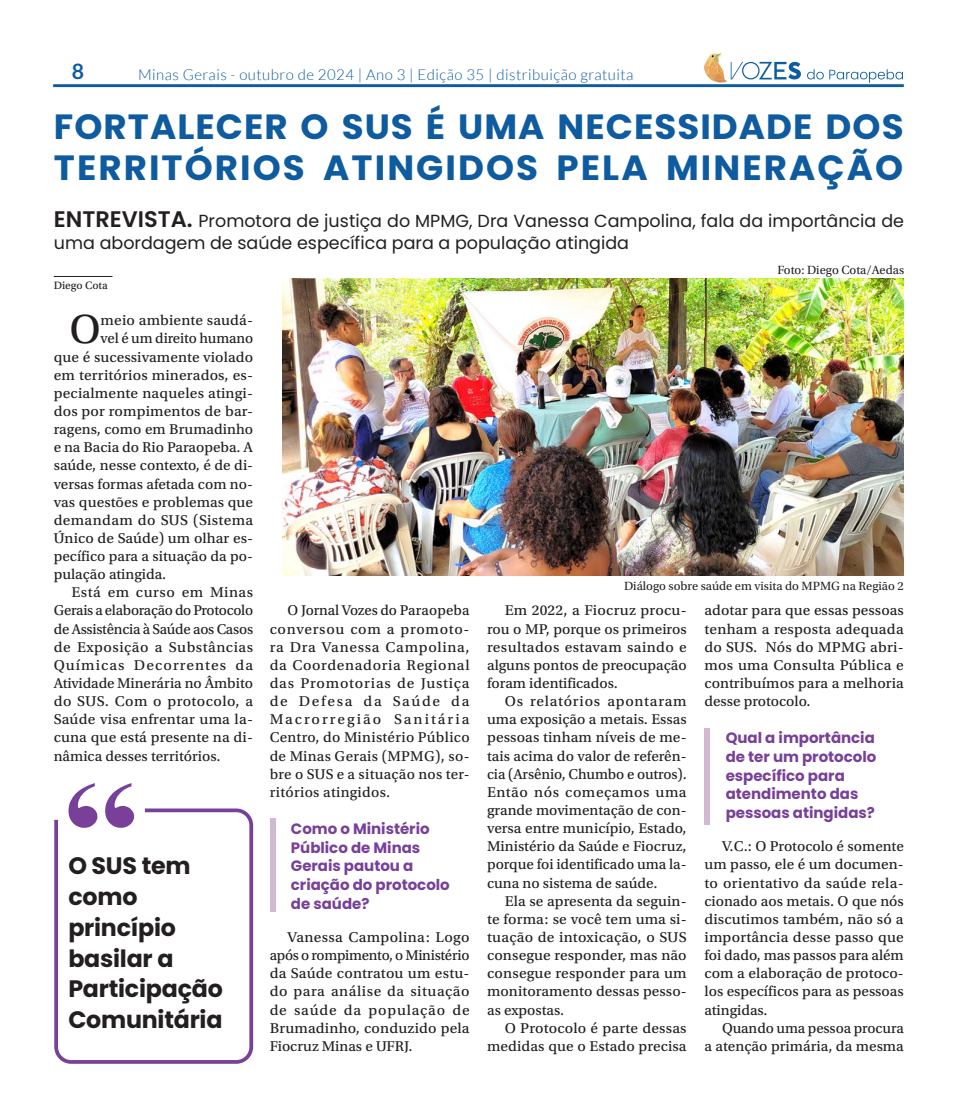
<style>
.page{position:relative;width:957px;height:1117px;background:#fff}
.page>*{position:absolute;margin:0;border:0;box-sizing:border-box;transform-origin:0 0}
.corpo_do_texto_-_Livre{font:42.88px "Utopia Std Capt";color:#231f20}
.título_35{font:700 35px/41.2px "Poppins";letter-spacing:.055em;color:#0f5ba0}
.olho_1{font:700 23.75px/30.9px "Poppins";letter-spacing:-.01em;color:#231f20}
.t1{font:700 21.25px "Lato";color:#0f5ba0}
.Linha_fina_Longo{font:17.5px/21.9px "Poppins";color:#231f20}
.corpo_do_texto_-_Livre-2{font:15px/18.1px "Utopia Std Capt";color:#231f20;text-align:justify}
.Estilo_de_parágrafo_5{font:15px/18.1px "Utopia Std Capt";letter-spacing:.01em;color:#231f20;text-align:justify}
.corpo_do_texto_-_Livre-3{font:700 15px/18.8px "Poppins";color:#784099}
.t2{font:300 15px "Lato";letter-spacing:.03em;color:#0f5ba0}
.corpo_do_texto_-_Livre-4{font:15px "Utopia Std Capt";letter-spacing:.025em;color:#231f20}
.Vozesdagente_título{font:12.5px "Utopia Std";color:#231f20}
.corpo_do_texto_-_Livre-5{font:11.25px "Utopia Std Capt";color:#231f20}
.s1{font-weight:600;font-size:22.5px}
</style>
<div class="page">
<hr style="left:53px;top:84px;width:851px;height:3px;background:#0f5ba0">
<svg style="left:807px;top:69px;width:96px;height:14px"></svg>
<svg style="left:704px;top:54px;width:97px;height:29px"></svg>
<hr style="left:54px;top:276px;width:58px;height:1px;background:#231f20">
<svg style="left:105px;top:783px;width:27px;height:23px"></svg>
<svg style="left:69px;top:783px;width:26px;height:23px"></svg>
<svg style="left:54px;top:806px;width:200px;height:258px"></svg>
<img style="left:283px;top:278px;width:621px;height:297px">
<div style="left:704px;top:728px;width:5px;height:96px;background:#d1b9d2"></div>
<div style="left:270px;top:818px;width:5px;height:93px;background:#d1b9d2"></div>
<h3 class="t1" style="left:72px;top:59px;width:14px">8</h3>
<p class="t2" style="left:138px;top:66px;width:497px">Minas Gerais - outubro de 2024 | Ano 3 | Edição 35 | distribuição gratuita</p>
<p class="título_35" style="left:54px;top:106px;width:851px">FORTALECER O SUS É UMA NECESSIDADE DOS<br>TERRITÓRIOS ATINGIDOS PELA MINERAÇÃO</p>
<p class="Linha_fina_Longo" style="left:54px;top:210px;width:851px"><span class="s1">ENTREVISTA.</span> Promotora de justiça do MPMG, Dra Vanessa Campolina, fala da importância de uma abordagem de saúde específica para a população atingida</p>
<p class="corpo_do_texto_-_Livre-5" style="left:54px;top:279px;width:56px">Diego Cota</p>
<p class="corpo_do_texto_-_Livre" style="left:69px;top:306px;width:33px">O</p>
<p class="corpo_do_texto_-_Livre-2" style="left:101px;top:311px;width:154px">meio ambiente saudá-</p>
<p class="Vozesdagente_título" style="left:777px;top:263px;width:128px">Foto: Diego Cota/Aedas</p>
<p class="corpo_do_texto_-_Livre-2" style="left:101px;top:330px;width:154px">vel é um direito humano</p>
<p class="corpo_do_texto_-_Livre-2" style="left:54px;top:348px;width:201px">que é sucessivamente violado</p>
<p class="corpo_do_texto_-_Livre-2" style="left:54px;top:366px;width:201px">em territórios minerados, es-</p>
<p class="corpo_do_texto_-_Livre-2" style="left:54px;top:384px;width:201px">pecialmente naqueles atingi-</p>
<p class="corpo_do_texto_-_Livre-2" style="left:54px;top:402px;width:201px">dos por rompimentos de bar-</p>
<p class="corpo_do_texto_-_Livre-2" style="left:54px;top:420px;width:201px">ragens, como em Brumadinho</p>
<p class="corpo_do_texto_-_Livre-2" style="left:54px;top:438px;width:201px">e na Bacia do Rio Paraopeba. A</p>
<p class="corpo_do_texto_-_Livre-2" style="left:54px;top:456px;width:201px">saúde, nesse contexto, é de di-</p>
<p class="corpo_do_texto_-_Livre-2" style="left:54px;top:475px;width:201px">versas formas afetada com no-</p>
<p class="corpo_do_texto_-_Livre-2" style="left:54px;top:493px;width:201px">vas questões e problemas que</p>
<p class="corpo_do_texto_-_Livre-4" style="left:54px;top:511px;width:201px">demandam do SUS (Sistema</p>
<p class="corpo_do_texto_-_Livre-2" style="left:54px;top:529px;width:201px">Único de Saúde) um olhar es-</p>
<p class="corpo_do_texto_-_Livre-2" style="left:54px;top:547px;width:201px">pecífico para a situação da po-</p>
<p class="corpo_do_texto_-_Livre-2" style="left:54px;top:565px;width:114px">pulação atingida.</p>
<p class="Estilo_de_parágrafo_5" style="left:54px;top:583px;width:201px;text-indent:18px">Está em curso em Minas Gerais a elaboração do Protocolo de Assistência à Saúde aos Casos de Exposição a Substâncias Químicas Decorrentes da Atividade Minerária no Âmbito do SUS. Com o protocolo, a Saúde visa enfrentar uma la&shy;cuna que está presente na di&shy;nâmica desses territórios.</p>
<p class="Vozesdagente_título" style="left:624px;top:579px;width:281px">Diálogo sobre saúde em visita do MPMG na Região 2</p>
<p class="corpo_do_texto_-_Livre-2" style="left:487px;top:601px;width:201px;text-indent:18px">Em 2022, a Fiocruz procu&shy;rou o MP, porque os primeiros resultados estavam saindo e alguns pontos de preocupação foram identificados.</p>
<p class="corpo_do_texto_-_Livre-2" style="left:487px;top:692px;width:201px;text-indent:18px">Os relatórios apontaram uma exposição a metais. Essas pessoas tinham níveis de me&shy;tais acima do valor de referên&shy;cia (Arsênio, Chumbo e outros).<br>Então nós começamos uma grande movimentação de con&shy;versa entre município, Estado, Ministério da Saúde e Fiocruz, porque foi identificado uma la&shy;cuna no sistema de saúde.</p>
<p class="corpo_do_texto_-_Livre-2" style="left:487px;top:891px;width:201px;text-indent:18px">Ela se apresenta da seguin&shy;te forma: se você tem uma si&shy;tuação de intoxicação, o SUS consegue responder, mas não consegue responder para um monitoramento dessas pesso&shy;as expostas.</p>
<p class="corpo_do_texto_-_Livre-2" style="left:487px;top:1018px;width:201px;text-align:right">O Protocolo é parte dessas medidas que o Estado precisa</p>
<p class="Estilo_de_parágrafo_5" style="left:270px;top:601px;width:201px;text-indent:18px">O Jornal Vozes do Paraopeba conversou com a promoto&shy;ra Dra Vanessa Campolina, da Coordenadoria Regional das Promotorias de Justiça de Defesa da Saúde da Macrorregião Sanitária Centro, do Ministério Público de Minas Gerais (MPMG), so&shy;bre o SUS e a situação nos ter&shy;ritórios atingidos.</p>
<p class="corpo_do_texto_-_Livre-3" style="left:291px;top:819px;width:160px">Como o Ministério<br>Público de Minas<br>Gerais pautou a criação do protocolo de saúde?</p>
<p class="corpo_do_texto_-_Livre-2" style="left:270px;top:928px;width:201px;text-indent:18px">Vanessa Campolina: Logo após o rompimento, o Ministério da Saúde contratou um estu&shy;do para análise da situação de saúde da população de Brumadinho, conduzido pela Fiocruz Minas e UFRJ.</p>
<p class="corpo_do_texto_-_Livre-2" style="left:704px;top:601px;width:201px">adotar para que essas pessoas tenham a resposta adequada do SUS. Nós do MPMG abri&shy;mos uma Consulta Pública e contribuímos para a melhoria desse protocolo.</p>
<p class="corpo_do_texto_-_Livre-3" style="left:725px;top:728px;width:152px">Qual a importância de ter um protocolo específico para atendimento das pessoas atingidas?</p>
<p class="corpo_do_texto_-_Livre-2" style="left:704px;top:837px;width:201px;text-indent:18px">V.C.: O Protocolo é somente um passo, ele é um documen&shy;to orientativo da saúde rela&shy;cionado aos metais. O que nós discutimos também, não só a importância desse passo que foi dado, mas passos para além com a elaboração de protoco&shy;los específicos para as pessoas atingidas.</p>
<p class="corpo_do_texto_-_Livre-2" style="left:704px;top:1018px;width:201px;text-align:right">Quando uma pessoa procura<br>a atenção primária, da mesma</p>
<p class="olho_1" style="left:68px;top:850px;width:156px">O SUS tem como princípio basilar a<br>Participação<br>Comunitária</p>
</div>
